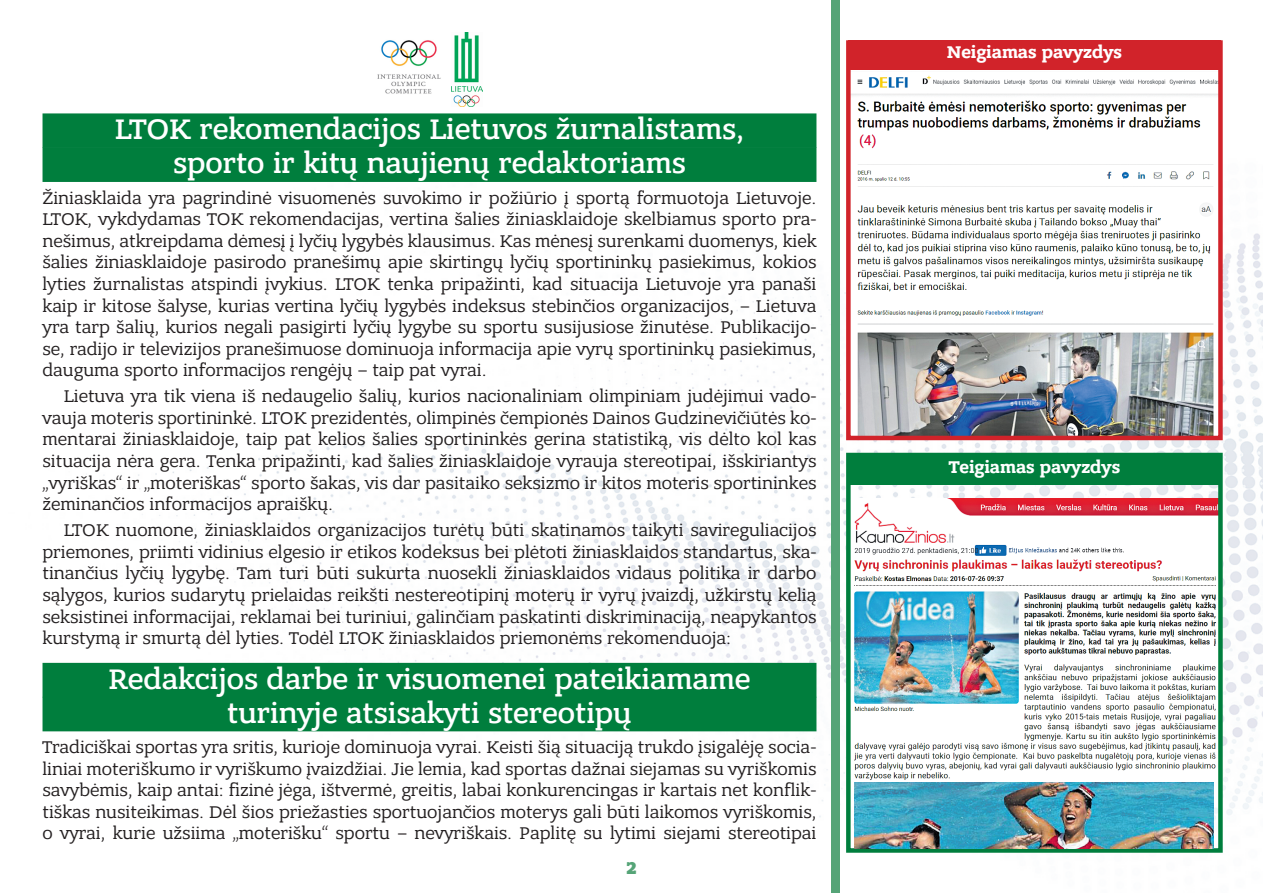
<style>
.page{position:relative;width:1263px;height:893px;background:#fff}
.page>*{position:absolute;margin:0;border:0;box-sizing:border-box;transform-origin:0 0}
.skyrelis{font:500 30px "Bandera Pro";color:#fff}
.pirma_pstr{font:18px/21.6px "Bandera Pro";color:#231f20;text-align:justify}
.tekstas{font:18px/21.6px "Bandera Pro";color:#231f20;text-align:justify}
.pirma_pstr-2{font:700 18px "Bandera Pro";color:#fff}
.t1{font:800 18px "Bandera Pro";color:#55a477}
</style>
<div class="page">
<img style="left:42px;top:138px;width:1221px;height:710px">
<div style="left:43px;top:113px;width:773px;height:35px;background:#007e3d"></div>
<div style="left:43px;top:147px;width:773px;height:35px;background:#007e3d"></div>
<div style="left:43px;top:663px;width:773px;height:34px;background:#007e3d"></div>
<div style="left:43px;top:697px;width:773px;height:34px;background:#007e3d"></div>
<div style="left:831px;top:0;width:9px;height:893px;background:#55a477"></div>
<img style="left:851px;top:75px;width:367px;height:360px">
<div style="left:846px;top:40px;width:377px;height:400px;border:4px solid #d1232a"></div>
<img style="left:851px;top:498px;width:367px;height:309px">
<div style="left:846px;top:453px;width:377px;height:400px;border:4px solid #007e3d"></div>
<div style="left:848px;top:40px;width:372px;height:29px;background:#d1232a"></div>
<div style="left:848px;top:455px;width:372px;height:29px;background:#007e3d"></div>
<img style="left:855px;top:783px;width:359px;height:65px">
<img style="left:452px;top:33px;width:30px;height:73px">
<img style="left:377px;top:40px;width:64px;height:54px">
<p class="skyrelis" style="left:115px;top:111px;width:631px">LTOK rekomendacijos Lietuvos žurnalistams,</p>
<p class="skyrelis" style="left:173px;top:145px;width:514px">sporto ir kitų naujienų redaktoriams</p>
<p class="pirma_pstr" style="left:43px;top:187px;width:775px">Žiniasklaida yra pagrindinė visuomenės suvokimo ir požiūrio į sportą formuotoja Lietuvoje.<br>LTOK, vykdydamas TOK rekomendacijas, vertina šalies žiniasklaidoje skelbiamus sporto pra&shy;nešimus, atkreipdama dėmesį į lyčių lygybės klausimus. Kas mėnesį surenkami duomenys, kiek šalies žiniasklaidoje pasirodo pranešimų apie skirtingų lyčių sportininkų pasiekimus, kokios lyties žurnalistas atspindi įvykius. LTOK tenka pripažinti, kad situacija Lietuvoje yra panaši kaip ir kitose šalyse, kurias vertina lyčių lygybės indeksus stebinčios organizacijos, – Lietuva yra tarp šalių, kurios negali pasigirti lyčių lygybe su sportu susijusiose žinutėse. Publikacijo&shy;se, radijo ir televizijos pranešimuose dominuoja informacija apie vyrų sportininkų pasiekimus, dauguma sporto informacijos rengėjų – taip pat vyrai.</p>
<p class="tekstas" style="left:43px;top:386px;width:775px;text-indent:21px">Lietuva yra tik viena iš nedaugelio šalių, kurios nacionaliniam olimpiniam judėjimui vado&shy;vauja moteris sportininkė. LTOK prezidentės, olimpinės čempionės Dainos Gudzinevičiūtės ko&shy;mentarai žiniasklaidoje, taip pat kelios šalies sportininkės gerina statistiką, vis dėlto kol kas situacija nėra gera. Tenka pripažinti, kad šalies žiniasklaidoje vyrauja stereotipai, išskiriantys „vyriškas“ ir „moteriškas“ sporto šakas, vis dar pasitaiko seksizmo ir kitos moteris sportininkes žeminančios informacijos apraiškų.</p>
<p class="tekstas" style="left:43px;top:519px;width:775px;text-indent:21px">LTOK nuomone, žiniasklaidos organizacijos turėtų būti skatinamos taikyti savireguliacijos priemones, priimti vidinius elgesio ir etikos kodeksus bei plėtoti žiniasklaidos standartus, ska&shy;tinančius lyčių lygybę. Tam turi būti sukurta nuosekli žiniasklaidos vidaus politika ir darbo sąlygos, kurios sudarytų prielaidas reikšti nestereotipinį moterų ir vyrų įvaizdį, užkirstų kelią seksistinei informacijai, reklamai bei turiniui, galinčiam paskatinti diskriminaciją, neapykantos kurstymą ir smurtą dėl lyties. Todėl LTOK žiniasklaidos priemonėms rekomenduoja:</p>
<p class="skyrelis" style="left:108px;top:660px;width:644px">Redakcijos darbe ir visuomenei pateikiamame</p>
<p class="skyrelis" style="left:227px;top:694px;width:406px">turinyje atsisakyti stereotipų</p>
<p class="pirma_pstr" style="left:43px;top:736px;width:775px">Tradiciškai sportas yra sritis, kurioje dominuoja vyrai. Keisti šią situaciją trukdo įsigalėję socia&shy;liniai moteriškumo ir vyriškumo įvaizdžiai. Jie lemia, kad sportas dažnai siejamas su vyriškomis savybėmis, kaip antai: fizinė jėga, ištvermė, greitis, labai konkurencingas ir kartais net konflik&shy;tiškas nusiteikimas. Dėl šios priežasties sportuojančios moterys gali būti laikomos vyriškomis, o vyrai, kurie užsiima „moterišku“ sportu – nevyriškais. Paplitę su lytimi siejami stereotipai</p>
<p class="t1" style="left:626px;top:857px;width:12px">2</p>
<p class="pirma_pstr-2" style="left:947px;top:41px;width:177px">Neigiamas pavyzdys</p>
<p class="pirma_pstr-2" style="left:949px;top:456px;width:173px">Teigiamas pavyzdys</p>
</div>
